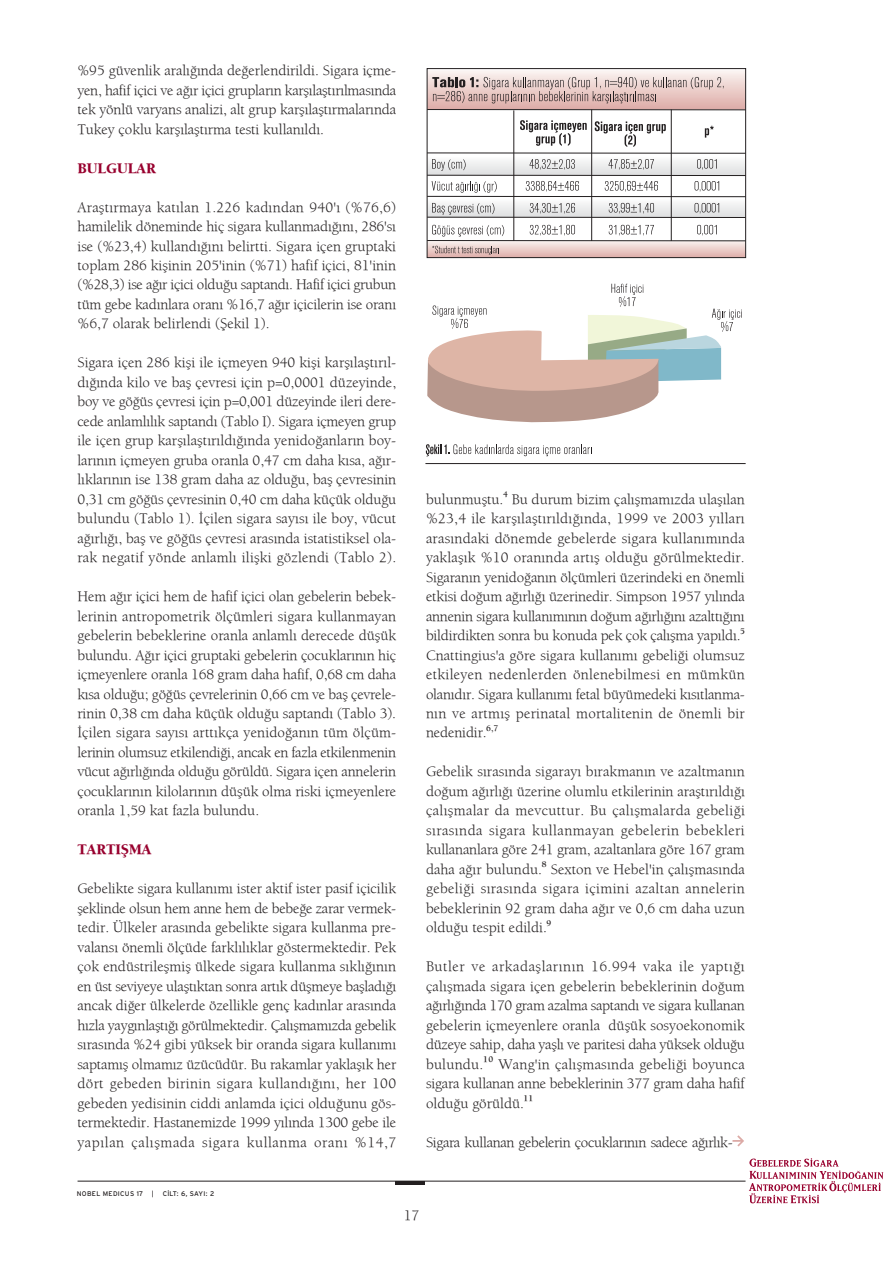
<style>
.page{position:relative;width:893px;height:1263px;background:#fff}
.page>*{position:absolute;margin:0;border:0;box-sizing:border-box;transform-origin:0 0}
.t1{font:15px/19.5px "Berkeley T Book";color:#231f20;text-align:justify}
.t2{font:15px "Berkeley T Book";letter-spacing:-.025em;color:#231f20}
.t3{font:15px "Berkeley T Black";letter-spacing:-.005em;color:#98002e}
.t4{font:6.75px "Interstate Regular TR";letter-spacing:.045em;color:#231f20}
</style>
<div class="page">
<svg style="left:749px;top:1158px;width:134px;height:46px"></svg>
<hr style="left:78px;top:1181px;width:667px;height:1px;background:#231f20">
<hr style="left:395px;top:1181px;width:30px;height:4px;background:#231f20">
<svg style="left:732px;top:1135px;width:12px;height:12px"></svg>
<svg style="left:426px;top:444px;width:166px;height:12px"></svg>
<hr style="left:425px;top:463px;width:321px;height:1px;background:#231f20">
<svg style="left:427px;top:284px;width:315px;height:139px"></svg>
<svg style="left:429px;top:241px;width:315px;height:15px;background:#ead0cd"></svg>
<svg style="left:429px;top:199px;width:315px;height:18px"></svg>
<svg style="left:429px;top:157px;width:315px;height:18px"></svg>
<hr style="left:427px;top:152px;width:319px;height:2px;background:#231f20">
<hr style="left:427px;top:175px;width:319px;height:1px;background:#231f20">
<svg style="left:520px;top:120px;width:67px;height:26px"></svg>
<div style="left:427px;top:68px;width:319px;height:190px;border:1px solid #231f20"></div>
<svg style="left:427px;top:69px;width:319px;height:40px;background:#d7bebb"></svg>
<hr style="left:427px;top:109px;width:319px;height:1px;background:#231f20">
<svg style="left:595px;top:121px;width:71px;height:26px"></svg>
<svg style="left:705px;top:126px;width:9px;height:12px"></svg>
<hr style="left:427px;top:196px;width:319px;height:1px;background:#231f20">
<hr style="left:427px;top:217px;width:319px;height:1px;background:#231f20">
<svg style="left:432px;top:225px;width:72px;height:12px"></svg>
<svg style="left:432px;top:203px;width:62px;height:12px"></svg>
<svg style="left:432px;top:181px;width:65px;height:12px"></svg>
<svg style="left:432px;top:159px;width:34px;height:12px"></svg>
<hr style="left:513px;top:110px;width:1px;height:131px;background:#231f20">
<hr style="left:591px;top:110px;width:1px;height:131px;background:#231f20">
<hr style="left:671px;top:110px;width:1px;height:131px;background:#231f20">
<svg style="left:530px;top:225px;width:45px;height:11px"></svg>
<svg style="left:530px;top:203px;width:45px;height:11px"></svg>
<svg style="left:526px;top:181px;width:53px;height:11px"></svg>
<svg style="left:529px;top:159px;width:46px;height:11px"></svg>
<svg style="left:609px;top:225px;width:45px;height:11px"></svg>
<svg style="left:609px;top:203px;width:45px;height:11px"></svg>
<svg style="left:605px;top:181px;width:53px;height:11px"></svg>
<svg style="left:608px;top:159px;width:46px;height:11px"></svg>
<svg style="left:697px;top:225px;width:20px;height:11px"></svg>
<svg style="left:694px;top:203px;width:25px;height:11px"></svg>
<svg style="left:694px;top:181px;width:25px;height:11px"></svg>
<svg style="left:697px;top:159px;width:20px;height:11px"></svg>
<hr style="left:427px;top:240px;width:319px;height:1px;background:#231f20">
<svg style="left:432px;top:246px;width:67px;height:9px"></svg>
<p class="t1" style="left:77px;top:60px;width:320px">%95 güvenlik aral›¤›nda de¤erlendirildi. Sigara içme&shy;yen, hafif içici ve a¤›r içici gruplar›n karfl›laflt›r›lmas›nda tek yönlü varyans analizi, alt grup karfl›laflt›rmalar›nda Tukey çoklu karfl›laflt›rma testi kullan›ld›.</p>
<p class="t3" style="left:77px;top:159px;width:80px">BULGULAR</p>
<p class="t1" style="left:77px;top:197px;width:320px">Araflt›rmaya kat›lan 1.226 kad›ndan 940'› (%76,6) hamilelik döneminde hiç sigara kullanmad›¤›n›, 286's› ise (%23,4) kulland›¤›n› belirtti. Sigara içen gruptaki toplam 286 kiflinin 205'inin (%71) hafif içici, 81'inin (%28,3) ise a¤›r içici oldu¤u saptand›. Hafif içici grubun tüm gebe kad›nlara oran› %16,7 a¤›r içicilerin ise oran› %6,7 olarak belirlendi (fiekil 1).</p>
<p class="t1" style="left:77px;top:353px;width:320px">Sigara içen 286 kifli ile içmeyen 940 kifli karfl›laflt›r›l&shy;d›¤›nda kilo ve bafl çevresi için p=0,0001 düzeyinde, boy ve gö¤üs çevresi için p=0,001 düzeyinde ileri dere&shy;cede anlaml›l›k saptand› (Tablo I). Sigara içmeyen grup ile içen grup karfl›laflt›r›ld›¤›nda yenido¤anlar›n boy&shy;lar›n›n içmeyen gruba oranla 0,47 cm daha k›sa, a¤›r&shy;l›klar›n›n ise 138 gram daha az oldu¤u, bafl çevresinin 0,31 cm gö¤üs çevresinin 0,40 cm daha küçük oldu¤u bulundu (Tablo 1). ‹çilen sigara say›s› ile boy, vücut a¤›rl›¤›, bafl ve gö¤üs çevresi aras›nda istatistiksel ola&shy;rak negatif yönde anlaml› iliflki gözlendi (Tablo 2).</p>
<p class="t1" style="left:77px;top:586px;width:320px">Hem a¤›r içici hem de hafif içici olan gebelerin bebek&shy;lerinin antropometrik ölçümleri sigara kullanmayan gebelerin bebeklerine oranla anlaml› derecede düflük bulundu. A¤›r içici gruptaki gebelerin çocuklar›n›n hiç içmeyenlere oranla 168 gram daha hafif, 0,68 cm daha k›sa oldu¤u; gö¤üs çevrelerinin 0,66 cm ve bafl çevrele&shy;rinin 0,38 cm daha küçük oldu¤u saptand› (Tablo 3). ‹çilen sigara say›s› artt›kça yenido¤an›n tüm ölçüm&shy;lerinin olumsuz etkilendi¤i, ancak en fazla etkilenmenin vücut a¤›rl›¤›nda oldu¤u görüldü. Sigara içen annelerin çocuklar›n›n kilolar›n›n düflük olma riski içmeyenlere oranla 1,59 kat fazla bulundu.</p>
<p class="t3" style="left:77px;top:841px;width:76px">TARTIfiMA</p>
<p class="t1" style="left:77px;top:879px;width:320px">Gebelikte sigara kullan›m› ister aktif ister pasif içicilik fleklinde olsun hem anne hem de bebe¤e zarar vermek&shy;tedir. Ülkeler aras›nda gebelikte sigara kullanma pre&shy;valans› önemli ölçüde farkl›l›klar göstermektedir. Pek çok endüstrileflmifl ülkede sigara kullanma s›kl›¤›n›n en üst seviyeye ulaflt›ktan sonra art›k düflmeye bafllad›¤› ancak di¤er ülkelerde özellikle genç kad›nlar aras›nda h›zla yayg›nlaflt›¤› görülmektedir. Çal›flmam›zda gebelik s›ras›nda %24 gibi yüksek bir oranda sigara kullan›m› saptam›fl olmam›z üzücüdür. Bu rakamlar yaklafl›k her dört gebeden birinin sigara kulland›¤›n›, her 100 gebeden yedisinin ciddi anlamda içici oldu¤unu gös&shy;termektedir. Hastanemizde 1999 y›l›nda 1300 gebe ile yap›lan çal›flmada sigara kullanma oran› %14,7</p>
<p class="t1" style="left:426px;top:489px;width:320px">bulunmufltu.<sup>4</sup> Bu durum bizim çal›flmam›zda ulafl›lan %23,4 ile karfl›laflt›r›ld›¤›nda, 1999 ve 2003 y›llar› aras›ndaki dönemde gebelerde sigara kullan›m›nda yaklafl›k %10 oran›nda art›fl oldu¤u görülmektedir.<br>Sigaran›n yenido¤an›n ölçümleri üzerindeki en önemli etkisi do¤um a¤›rl›¤› üzerinedir. Simpson 1957 y›l›nda annenin sigara kullan›m›n›n do¤um a¤›rl›¤›n› azaltt›¤›n› bildirdikten sonra bu konuda pek çok çal›flma yap›ld›.<sup>5<br></sup>Cnattingius'a göre sigara kullan›m› gebeli¤i olumsuz etkileyen nedenlerden önlenebilmesi en mümkün olan›d›r. Sigara kullan›m› fetal büyümedeki k›s›tlanma&shy;n›n ve artm›fl perinatal mortalitenin de önemli bir nedenidir.<sup>6,7</sup></p>
<p class="t1" style="left:426px;top:762px;width:320px">Gebelik s›ras›nda sigaray› b›rakman›n ve azaltman›n do¤um a¤›rl›¤› üzerine olumlu etkilerinin araflt›r›ld›¤› çal›flmalar da mevcuttur. Bu çal›flmalarda gebeli¤i s›ras›nda sigara kullanmayan gebelerin bebekleri kullananlara göre 241 gram, azaltanlara göre 167 gram daha a¤›r bulundu.<sup>8</sup> Sexton ve Hebel'in çal›flmas›nda gebeli¤i s›ras›nda sigara içimini azaltan annelerin bebeklerinin 92 gram daha a¤›r ve 0,6 cm daha uzun oldu¤u tespit edildi.<sup>9</sup></p>
<p class="t1" style="left:426px;top:957px;width:320px">Butler ve arkadafllar›n›n 16.994 vaka ile yapt›¤› çal›flmada sigara içen gebelerin bebeklerinin do¤um a¤›rl›¤›nda 170 gram azalma saptand› ve sigara kullanan gebelerin içmeyenlere oranla düflük sosyoekonomik düzeye sahip, daha yafll› ve paritesi daha yüksek oldu¤u bulundu.<sup>10</sup> Wang'in çal›flmas›nda gebeli¤i boyunca sigara kullanan anne bebeklerinin 377 gram daha hafif oldu¤u görüldü.<sup>11</sup></p>
<p class="t2" style="left:426px;top:1133px;width:308px">Sigara kullanan gebelerin çocuklar›n›n sadece a¤›rl›k-</p>
<p class="t4" style="left:77px;top:1191px;width:68px">NOBEL MEDICUS 17</p>
<p class="t4" style="left:152px;top:1191px;width:3px">|</p>
<p class="t4" style="left:163px;top:1191px;width:53px">C‹LT: 6, SAYI: 2</p>
<p class="t1" style="left:404px;top:1205px;width:17px">17</p>
</div>
